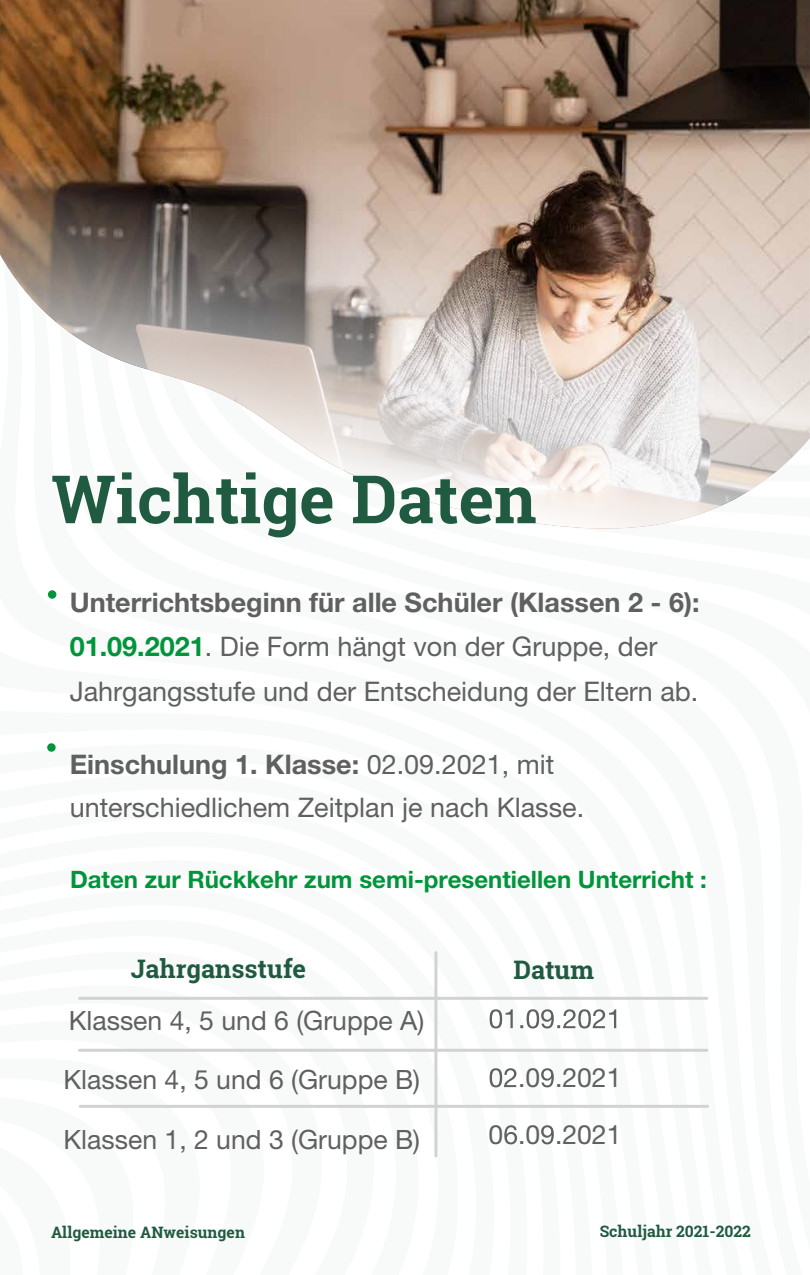
<style>
.page{position:relative;width:810px;height:1275px;background:#fff}
.page>*{position:absolute;margin:0;border:0;box-sizing:border-box;transform-origin:0 0}
.t1{font:700 66.75px "Roboto Slab";color:#205a41}
.t2{font:27px/44.3px "Helvetica Neue LT Std";color:#606060}
.t3{font:26.62px/57px "Helvetica Neue LT Std";color:#606060;text-align:right}
.t4{font:700 25.5px "Roboto Slab";color:#205a41}
.t5{font:700 24px "Helvetica Neue LT Std";color:#00953b}
.t6{font:700 15.75px "Roboto Slab";color:#205a41}
.s1{font-weight:700}
.s2{font-weight:700;color:#00953b}
.s3{font-style:inherit}
</style>
<div class="page">
<img style="left:0;top:0;width:810px;height:23px">
<img style="left:0;top:23px;width:810px;height:506px">
<div style="left:48px;top:590px;width:8px;height:9px;background:#00953b;border-radius:50%"></div>
<div style="left:47px;top:743px;width:9px;height:9px;background:#00953b;border-radius:50%"></div>
<svg style="left:490px;top:1009px;width:126px;height:19px"></svg>
<svg style="left:490px;top:1068px;width:26px;height:19px"></svg>
<svg style="left:541px;top:1068px;width:13px;height:19px"></svg>
<svg style="left:504px;top:1125px;width:13px;height:19px"></svg>
<svg style="left:541px;top:1125px;width:13px;height:19px"></svg>
<hr style="left:434px;top:953px;width:3px;height:203px;background:#d2d2d2">
<hr style="left:79px;top:1049px;width:628px;height:3px;background:#d2d2d2">
<hr style="left:79px;top:997px;width:628px;height:3px;background:#d2d2d2">
<hr style="left:80px;top:1105px;width:628px;height:3px;background:#d2d2d2">
<h1 class="t1" style="left:51px;top:453px;width:487px">Wichtige Daten</h1>
<p class="t2" style="left:70px;top:580px;width:631px"><span class="s1">Unterrichtsbeginn für alle Schüler (Klassen 2 - 6):<br></span><span class="s2">01.09.2021</span>. Die Form hängt von der Gruppe, der<br>Jahrgangsstufe und der Entscheidung der Eltern ab.</p>
<p class="t2" style="left:70px;top:742px;width:516px;line-height:43.3px"><span class="s1">Einschulung 1. Klasse:</span> 02.09.2021, mit unterschiedlichem Zeitplan je nach Klasse.</p>
<p class="t5" style="left:70px;top:865px;width:638px">Daten zur Rückkehr zum semi-presentiellen Unterricht :</p>
<p class="t4" style="left:131px;top:952px;width:177px">Jahrgansstufe</p>
<p class="t4" style="left:513px;top:952px;width:82px">Datum</p>
<p class="t3" style="left:69px;top:992px;width:357px">Klassen 4, 5 und 6 (Gruppe A)</p>
<p class="t3" style="left:489px;top:1049px;width:135px">.0 .2021<br>0 .0 .2021</p>
<p class="t3" style="left:64px;top:1050px;width:358px">Klassen 4, 5 und 6 (Gruppe B)</p>
<p class="t3" style="left:64px;top:1111px;width:358px">Klassen 1, 2 und 3 (Gruppe B)</p>
<p class="t6" style="left:51px;top:1221px;width:196px">Allgemeine ANweisungen</p>
<p class="t6" style="left:600px;top:1220px;width:153px">Schuljahr <span class="s3">2021-2022</span></p>
</div>
